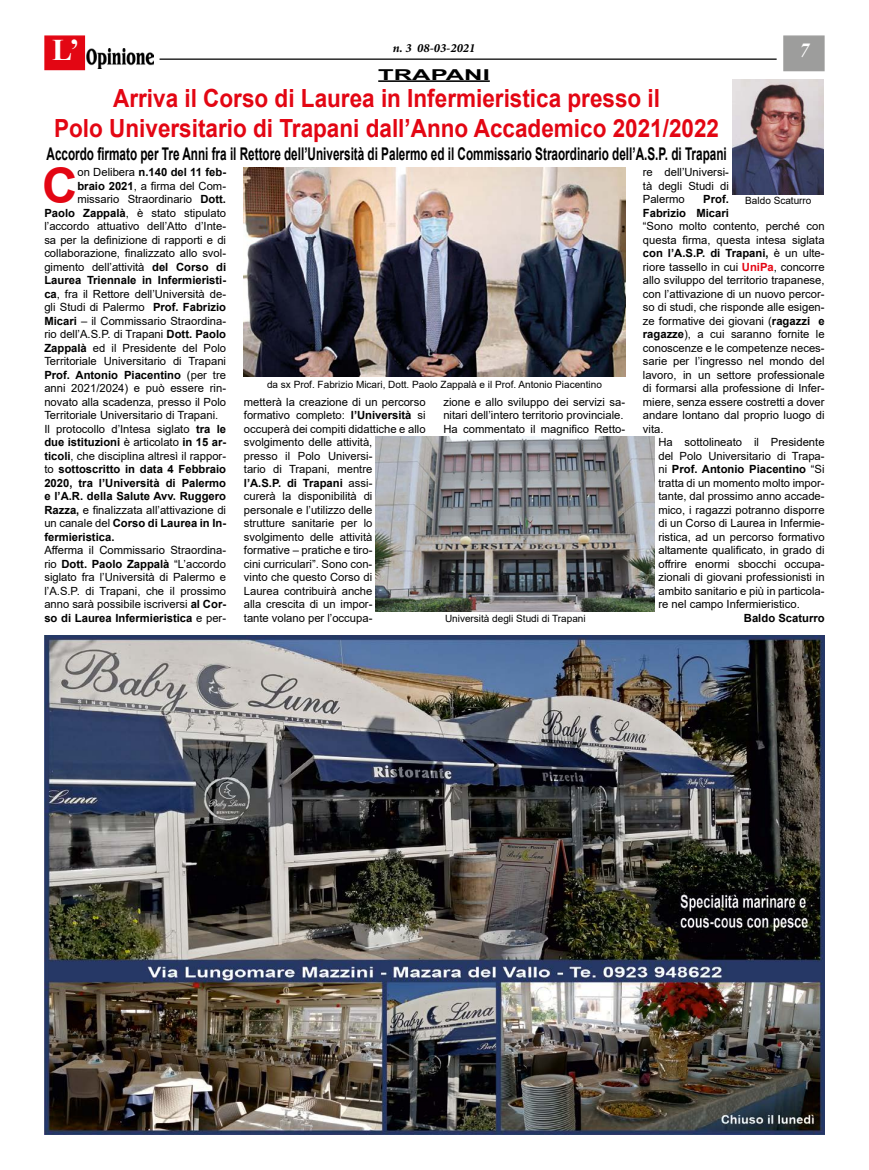
<style>
.page{position:relative;width:869px;height:1170px;background:#fff}
.page>*{position:absolute;margin:0;border:0;box-sizing:border-box;transform-origin:0 0}
.t1{font:700 49px "Arial";color:#e30613}
.t2{font:700 30px "Times New Roman";color:#fff}
.t3{font:700 25px/30px "Arial";color:#e30613;text-align:center;scale:.9 1}
.t4{font:italic 700 20px "Times New Roman";color:#fff}
.t5{font:700 17.5px "Arial";color:#000;scale:.67 1}
.t6{font:700 15px "Arial";color:#000;scale:1.7 1}
.t7{font:italic 700 12.5px "Minion Pro";color:#000}
.t8{font:11.25px/13.5px "Arial";color:#000;text-align:justify}
.t9{font:700 11.25px/13.5px "Arial";color:#000;text-align:right}
.t10{font:10px "Arial";color:#000}
.s1{font-weight:400}
.s2{font-weight:700}
.s3{font-weight:700;color:#e30613}
</style>
<div class="page">
<hr style="left:159px;top:58px;width:617px;height:2px;background:#000">
<img style="left:87px;top:49px;width:66px;height:19px">
<div style="left:44px;top:35px;width:41px;height:35px;background:#e30613;border:1px solid #e30613"></div>
<div style="left:782px;top:35px;width:42px;height:36px;background:#9d9d9c;border:1px solid #9d9d9c"></div>
<hr style="left:378px;top:80px;width:111px;height:2px;background:#000">
<img style="left:244px;top:168px;width:381px;height:208px">
<img style="left:732px;top:79px;width:91px;height:115px">
<img style="left:376px;top:436px;width:278px;height:175px">
<img style="left:44px;top:635px;width:780px;height:499px">
<h2 class="t2" style="left:52px;top:29px;width:29px">L’</h2>
<p class="t7" style="left:392px;top:39px;width:84px">n. 3 08-03-2021</p>
<h3 class="t4" style="left:798px;top:36px;width:11px">7</h3>
<h3 class="t6" style="left:378px;top:64px;width:67px">TRAPANI</h3>
<h3 class="t3" style="left:54px;top:83px;width:740px">Arriva il Corso di Laurea in Infermieristica presso il<br>Polo Universitario di Trapani dall’Anno Accademico 2021/2022</h3>
<h3 class="t5" style="left:46px;top:141px;width:1016px">Accordo firmato per Tre Anni fra il Rettore dell’Università di Palermo ed il Commissario Straordinario dell’A.S.P. di Trapani</h3>
<h1 class="t1" style="left:42px;top:151px;width:37px">C</h1>
<p class="t9" style="left:77px;top:165px;width:150px"><span class="s1">on Delibera</span> n.140 del 11 feb-</p>
<p class="t8" style="left:77px;top:179px;width:150px"><span class="s2">braio 2021</span>, a firma del Com-</p>
<p class="t8" style="left:77px;top:192px;width:150px">missario Straordinario <span class="s2">Dott.</span></p>
<p class="t8" style="left:44px;top:206px;width:183px"><span class="s2">Paolo Zappalà</span>, è stato stipulato</p>
<p class="t8" style="left:44px;top:219px;width:183px">l’accordo attuativo dell’Atto d’Inte-</p>
<p class="t8" style="left:44px;top:233px;width:183px">sa per la definizione di rapporti e di</p>
<p class="t8" style="left:44px;top:246px;width:183px">collaborazione, finalizzato allo svol-</p>
<p class="t8" style="left:44px;top:260px;width:183px">gimento dell’attività <span class="s2">del Corso di</span></p>
<p class="t9" style="left:44px;top:273px;width:183px">Laurea Triennale in Infermieristi-</p>
<p class="t8" style="left:44px;top:287px;width:183px"><span class="s2">ca</span>, fra il Rettore dell’Università de-</p>
<p class="t8" style="left:44px;top:300px;width:183px">gli Studi di Palermo <span class="s2">Prof. Fabrizio</span></p>
<p class="t8" style="left:44px;top:314px;width:183px"><span class="s2">Micari</span> – il Commissario Straordina-</p>
<p class="t8" style="left:44px;top:327px;width:183px">rio dell’A.S.P. di Trapani <span class="s2">Dott. Paolo</span></p>
<p class="t8" style="left:44px;top:341px;width:183px"><span class="s2">Zappalà</span> ed il Presidente del Polo</p>
<p class="t8" style="left:44px;top:354px;width:183px">Territoriale Universitario di Trapani</p>
<p class="t9" style="left:44px;top:368px;width:183px">Prof. Antonio Piacentino <span class="s1">(per tre</span></p>
<p class="t8" style="left:44px;top:381px;width:183px">anni 2021/2024) e può essere rin-</p>
<p class="t8" style="left:44px;top:395px;width:183px">novato alla scadenza, presso il Polo</p>
<p class="t8" style="left:44px;top:408px;width:175px">Territoriale Universitario di Trapani.</p>
<p class="t8" style="left:44px;top:422px;width:183px">Il protocollo d’Intesa siglato <span class="s2">tra le</span></p>
<p class="t9" style="left:44px;top:435px;width:183px">due istituzioni <span class="s1">è articolato</span> in 15 ar-</p>
<p class="t8" style="left:44px;top:449px;width:183px"><span class="s2">ticoli</span>, che disciplina altresì il rappor-</p>
<p class="t9" style="left:44px;top:462px;width:183px"><span class="s1">to</span> sottoscritto in data 4 Febbraio</p>
<p class="t9" style="left:44px;top:476px;width:183px">2020, tra l’Università di Palermo</p>
<p class="t9" style="left:44px;top:489px;width:183px">e l’A.R. della Salute Avv. Ruggero</p>
<p class="t8" style="left:44px;top:503px;width:183px"><span class="s2">Razza,</span> e finalizzata all’attivazione di</p>
<p class="t9" style="left:44px;top:516px;width:183px"><span class="s1">un canale del</span> Corso di Laurea in In-</p>
<p class="t9" style="left:44px;top:530px;width:72px">fermieristica.</p>
<p class="t8" style="left:44px;top:543px;width:183px">Afferma il Commissario Straordina&shy;rio <span class="s2">Dott. Paolo Zappalà</span> “L’accordo siglato fra l’Università di Palermo e l’A.S.P. di Trapani, che il prossimo anno sarà possibile iscriversi <span class="s2">al Cor&shy;so di Laurea Infermieristica</span> e per-</p>
<p class="t10" style="left:267px;top:377px;width:336px">da sx Prof. Fabrizio Micari, Dott. Paolo Zappalà e il Prof. Antonio Piacentino</p>
<p class="t8" style="left:244px;top:395px;width:183px;text-align:left">metterà la creazione di un percorso formativo completo: <span class="s2">l’Università</span> si occuperà dei compiti didattiche e allo svolgimento delle attività,<br>presso il Polo Universi-<br>tario di Trapani, mentre<br><span class="s2">l’A.S.P. di Trapani</span> assi-<br>curerà la disponibilità di<br>personale e l’utilizzo delle<br>strutture sanitarie per lo svolgimento delle attività<br>formative – pratiche e tiro-<br>cini curriculari”. Sono con-<br>vinto che questo Corso di<br>Laurea contribuirà anche<br>alla crescita di un impor-<br>tante volano per l’occupa-</p>
<p class="t8" style="left:443px;top:395px;width:183px;text-align:left">zione e allo sviluppo dei servizi sa&shy;nitari dell’intero territorio provinciale.<br>Ha commentato il magnifico Retto-</p>
<p class="t10" style="left:445px;top:611px;width:142px">Università degli Studi di Trapani</p>
<p class="t8" style="left:642px;top:165px;width:87px">re dell’Universi&shy;tà degli Studi di Palermo</p>
<p class="t9" style="left:642px;top:192px;width:87px">Prof.<br>Fabrizio Micari</p>
<p class="t8" style="left:642px;top:219px;width:183px">“Sono molto contento, perché con questa firma, questa intesa siglata <span class="s2">con l’A.S.P. di Trapani,</span> è un ulte&shy;riore tassello in cui <span class="s3">UniPa</span>, concorre allo sviluppo del territorio trapanese, con l’attivazione di un nuovo percor&shy;so di studi, che risponde alle esigen&shy;ze formative dei giovani (<span class="s2">ragazzi e ragazze</span>), a cui saranno fornite le conoscenze e le competenze neces&shy;sarie per l’ingresso nel mondo del lavoro, in un settore professionale di formarsi alla professione di Infer&shy;miere, senza essere costretti a dover andare lontano dal proprio luogo di vita.</p>
<p class="t8" style="left:658px;top:435px;width:168px">Ha sottolineato il Presidente del Polo Universitario di Trapa&shy;ni <span class="s2">Prof. Antonio Piacentino</span> “Si tratta di un momento molto impor&shy;tante, dal prossimo anno accade&shy;mico, i ragazzi potranno disporre di un Corso di Laurea in Infermie&shy;ristica, ad un percorso formativo altamente qualificato, in grado di offrire enormi sbocchi occupa&shy;zionali di giovani professionisti in ambito sanitario e più in particola&shy;re nel campo Infermieristico.</p>
<p class="t9" style="left:743px;top:611px;width:82px">Baldo Scaturro</p>
<p class="t10" style="left:745px;top:193px;width:68px">Baldo Scaturro</p>
</div>
